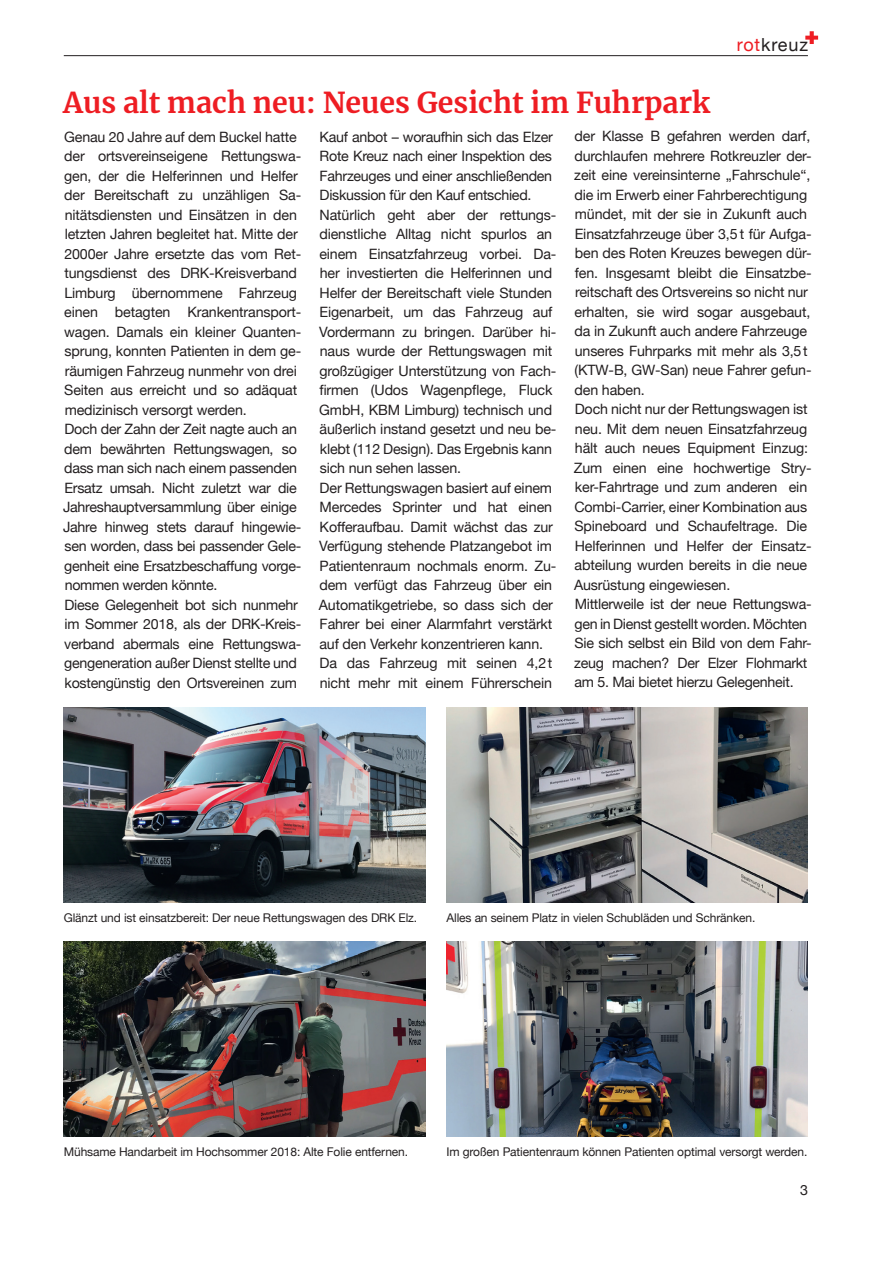
<style>
.page{position:relative;width:893px;height:1263px;background:#fff}
.page>*{position:absolute;margin:0;border:0;box-sizing:border-box;transform-origin:0 0}
.t1{font:700 28.5px "Merriweather";color:#ee1d23}
.t2{font:18px "Helvetica Neue";letter-spacing:.05em;color:#231f20}
.t3{font:14.25px/19.5px "Helvetica Neue";letter-spacing:-.01em;color:#231f20}
.t4{font:12px "Helvetica Neue";letter-spacing:-.01em;color:#231f20}
.s1{color:#ee1d23}
</style>
<div class="page">
<hr style="left:64px;top:55px;width:744px;height:1px;background:#231f20">
<svg style="left:805px;top:31px;width:13px;height:13px"></svg>
<img style="left:64px;top:707px;width:361px;height:195px">
<img style="left:446px;top:941px;width:362px;height:195px">
<img style="left:446px;top:707px;width:362px;height:195px">
<img style="left:64px;top:941px;width:361px;height:195px">
<p class="t2" style="left:737px;top:32px;width:73px"><span class="s1">rot</span>kreuz</p>
<h1 class="t1" style="left:63px;top:83px;width:648px">Aus alt mach neu: Neues Gesicht im Fuhrpark</h1>
<p class="t3" style="left:63px;top:128px;width:240px">Genau 20 Jahre auf dem Buckel hatte der ortsvereinseigene Rettungswa&shy;gen, der die Helferinnen und Helfer der Bereitschaft zu unzähligen Sa&shy;nitätsdiensten und Einsätzen in den letzten Jahren begleitet hat. Mitte der 2000er Jahre ersetzte das vom Ret&shy;tungsdienst des DRK-Kreisverband Limburg übernommene Fahrzeug einen betagten Krankentransport&shy;wagen. Damals ein kleiner Quanten&shy;sprung, konnten Patienten in dem ge&shy;räumigen Fahrzeug nunmehr von drei Seiten aus erreicht und so adäquat medizinisch versorgt werden.<br>Doch der Zahn der Zeit nagte auch an dem bewährten Rettungswagen, so dass man sich nach einem passenden Ersatz umsah. Nicht zuletzt war die Jahreshauptversammlung über einige Jahre hinweg stets darauf hingewie&shy;sen worden, dass bei passender Gele&shy;genheit eine Ersatzbeschaffung vorge&shy;nommen werden könnte.<br>Diese Gelegenheit bot sich nunmehr im Sommer 2018, als der DRK-Kreis&shy;verband abermals eine Rettungswa&shy;gengeneration außer Dienst stellte und kostengünstig den Ortsvereinen zum</p>
<p class="t3" style="left:319px;top:128px;width:239px">Kauf anbot – woraufhin sich das Elzer Rote Kreuz nach einer Inspektion des Fahrzeuges und einer anschließenden Diskussion für den Kauf entschied.<br>Natürlich geht aber der rettungs&shy;dienstliche Alltag nicht spurlos an einem Einsatzfahrzeug vorbei. Da&shy;her investierten die Helferinnen und Helfer der Bereitschaft viele Stunden Eigenarbeit, um das Fahrzeug auf Vordermann zu bringen. Darüber hi&shy;naus wurde der Rettungswagen mit großzügiger Unterstützung von Fach&shy;firmen (Udos Wagenpflege, Fluck GmbH, KBM Limburg) technisch und äußerlich instand gesetzt und neu be&shy;klebt (112 Design). Das Ergebnis kann sich nun sehen lassen.<br>Der Rettungswagen basiert auf einem Mercedes Sprinter und hat einen Kofferaufbau. Damit wächst das zur Verfügung stehende Platzangebot im Patientenraum nochmals enorm. Zu&shy;dem verfügt das Fahrzeug über ein Automatikgetriebe, so dass sich der Fahrer bei einer Alarmfahrt verstärkt auf den Verkehr konzentrieren kann.<br>Da das Fahrzeug mit seinen 4,2t nicht mehr mit einem Führerschein</p>
<p class="t3" style="left:574px;top:127px;width:239px">der Klasse B gefahren werden darf, durchlaufen mehrere Rotkreuzler der&shy;zeit eine vereinsinterne „Fahrschule“, die im Erwerb einer Fahrberechtigung mündet, mit der sie in Zukunft auch Einsatzfahrzeuge über 3,5 t für Aufga&shy;ben des Roten Kreuzes bewegen dür&shy;fen. Insgesamt bleibt die Einsatzbe&shy;reitschaft des Ortsvereins so nicht nur erhalten, sie wird sogar ausgebaut, da in Zukunft auch andere Fahrzeuge unseres Fuhrparks mit mehr als 3,5t (KTW-B, GW-San) neue Fahrer gefun&shy;den haben.<br>Doch nicht nur der Rettungswagen ist neu. Mit dem neuen Einsatzfahrzeug hält auch neues Equipment Einzug:<br>Zum einen eine hochwertige Stry&shy;ker-Fahrtrage und zum anderen ein Combi-Carrier, einer Kombination aus Spineboard und Schaufeltrage. Die Helferinnen und Helfer der Einsatz&shy;abteilung wurden bereits in die neue Ausrüstung eingewiesen.<br>Mittlerweile ist der neue Rettungswa&shy;gen in Dienst gestellt worden. Möchten Sie sich selbst ein Bild von dem Fahr&shy;zeug machen? Der Elzer Flohmarkt am 5. Mai bietet hierzu Gelegenheit.</p>
<p class="t4" style="left:64px;top:909px;width:355px">Glänzt und ist einsatzbereit: Der neue Rettungswagen des DRK Elz.</p>
<p class="t4" style="left:446px;top:909px;width:310px">Alles an seinem Platz in vielen Schubläden und Schränken.</p>
<p class="t4" style="left:64px;top:1143px;width:346px">Mühsame Handarbeit im Hochsommer 2018: Alte Folie entfernen.</p>
<p class="t4" style="left:446px;top:1143px;width:362px">Im großen Patientenraum können Patienten optimal versorgt werden.</p>
<p class="t3" style="left:800px;top:1181px;width:9px">3</p>
</div>
